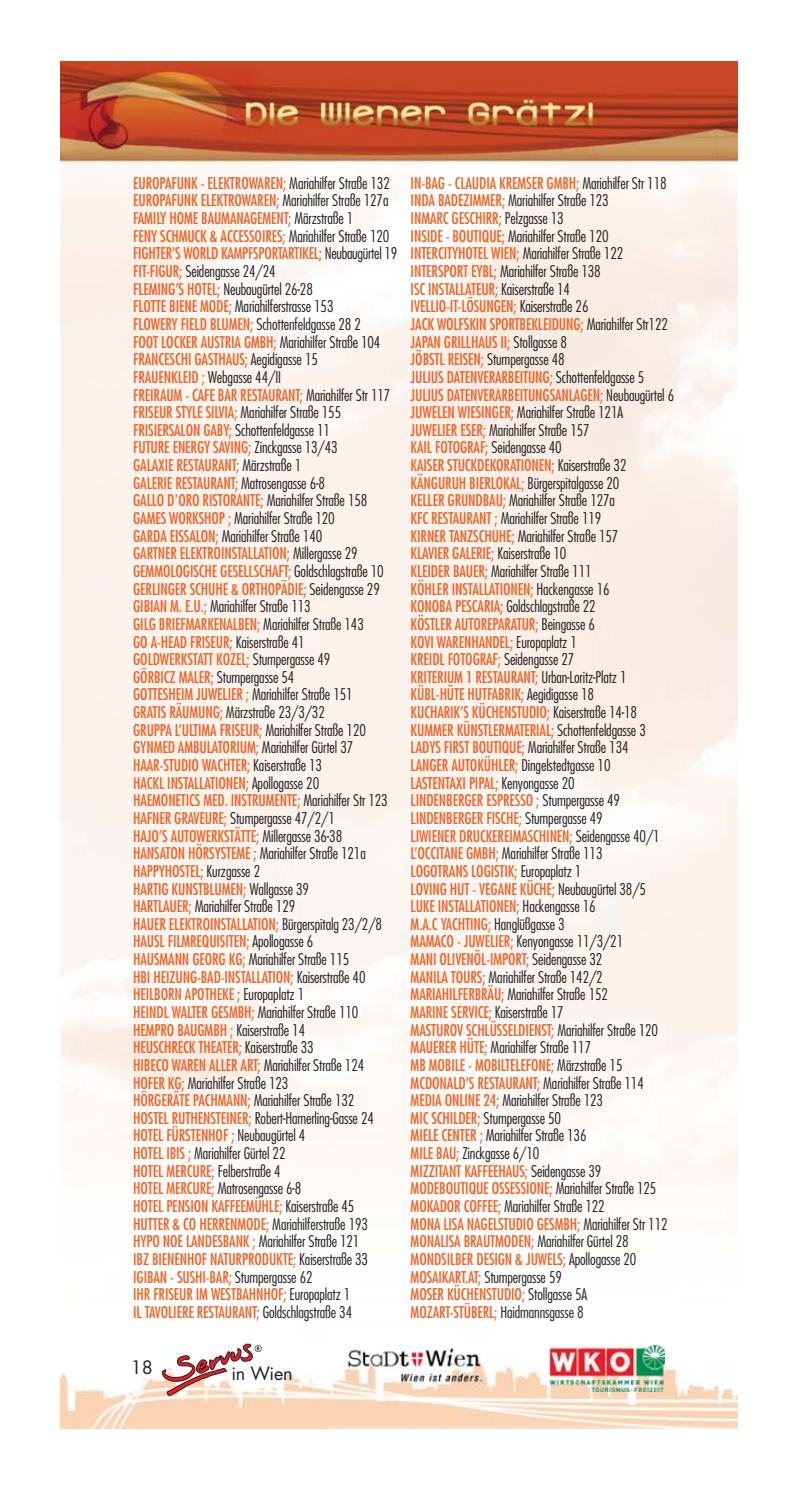
<style>
.page{position:relative;width:798px;height:1499px;background:#fff}
.page>*{position:absolute;margin:0;border:0;box-sizing:border-box;transform-origin:0 0}
.t1{font:18px "Futura";letter-spacing:-.015em;color:#231f20}
.t2{font:condensed 15.75px/17.6px "Futura";letter-spacing:-.01em;color:#f16124}
.t3{font:500 9px "Futura";color:#231f20}
.s1{font-weight:300;color:#231f20}
</style>
<div class="page">
<img style="left:61px;top:61px;width:676px;height:1368px">
<svg style="left:162px;top:1343px;width:95px;height:53px"></svg>
<img style="left:549px;top:1345px;width:115px;height:46px">
<img style="left:340px;top:1344px;width:147px;height:45px">
<p class="t2" style="left:133px;top:175px;width:265px">EUROPAFUNK - ELEKTROWAREN; <span class="s1">Mariahilfer Straße 132<br></span>EUROPAFUNK ELEKTROWAREN; <span class="s1">Mariahilfer Straße 127a </span>FAMILY HOME BAUMANAGEMENT; <span class="s1">Märzstraße 1<br></span>FENY SCHMUCK &amp; ACCESSOIRES; <span class="s1">Mariahilfer Straße 120<br></span>FIGHTER’S WORLD KAMPFSPORTARTIKEL; <span class="s1">Neubaugürtel 19<br></span>FIT-FIGUR; <span class="s1">Seidengasse 24/24<br></span>FLEMING’S HOTEL; <span class="s1">Neubaugürtel 26-28<br></span>FLOTTE BIENE MODE; <span class="s1">Mariahilferstrasse 153<br></span>FLOWERY FIELD BLUMEN; <span class="s1">Schottenfeldgasse 28 2<br></span>FOOT LOCKER AUSTRIA GMBH; <span class="s1">Mariahilfer Straße 104<br></span>FRANCESCHI GASTHAUS; <span class="s1">Aegidigasse 15<br></span>FRAUENKLEID ; <span class="s1">Webgasse 44/II<br></span>FREIRAUM - CAFE BAR RESTAURANT; <span class="s1">Mariahilfer Str 117<br></span>FRISEUR STYLE SILVIA; <span class="s1">Mariahilfer Straße 155<br></span>FRISIERSALON GABY; <span class="s1">Schottenfeldgasse 11<br></span>FUTURE ENERGY SAVING; <span class="s1">Zinckgasse 13/43<br></span>GALAXIE RESTAURANT; <span class="s1">Märzstraße 1<br></span>GALERIE RESTAURANT; <span class="s1">Matrosengasse 6-8<br></span>GALLO D'ORO RISTORANTE; <span class="s1">Mariahilfer Straße 158<br></span>GAMES WORKSHOP ; <span class="s1">Mariahilfer Straße 120<br></span>GARDA EISSALON; <span class="s1">Mariahilfer Straße 140<br></span>GARTNER ELEKTROINSTALLATION; <span class="s1">Millergasse 29<br></span>GEMMOLOGISCHE GESELLSCHAFT; <span class="s1">Goldschlagstraße 10<br></span>GERLINGER SCHUHE &amp; ORTHOPÄDIE; <span class="s1">Seidengasse 29<br></span>GIBIAN M. E.U.; <span class="s1">Mariahilfer Straße 113<br></span>GILG BRIEFMARKENALBEN; <span class="s1">Mariahilfer Straße 143<br></span>GO A-HEAD FRISEUR; <span class="s1">Kaiserstraße 41<br></span>GOLDWERKSTATT KOZEL; <span class="s1">Stumpergasse 49<br></span>GÖRBICZ MALER; <span class="s1">Stumpergasse 54<br></span>GOTTESHEIM JUWELIER ; <span class="s1">Mariahilfer Straße 151<br></span>GRATIS RÄUMUNG; <span class="s1">Märzstraße 23/3/32<br></span>GRUPPA L’ULTIMA FRISEUR; <span class="s1">Mariahilfer Straße 120<br></span>GYNMED AMBULATORIUM; <span class="s1">Mariahilfer Gürtel 37<br></span>HAAR-STUDIO WACHTER; <span class="s1">Kaiserstraße 13<br></span>HACKL INSTALLATIONEN; <span class="s1">Apollogasse 20<br></span>HAEMONETICS MED. INSTRUMENTE; <span class="s1">Mariahilfer Str 123<br></span>HAFNER GRAVEURE; <span class="s1">Stumpergasse 47/2/1<br></span>HAJO’S AUTOWERKSTÄTTE; <span class="s1">Millergasse 36-38<br></span>HANSATON HÖRSYSTEME ; <span class="s1">Mariahilfer Straße 121a </span>HAPPYHOSTEL; <span class="s1">Kurzgasse 2<br></span>HARTIG KUNSTBLUMEN; <span class="s1">Wallgasse 39<br></span>HARTLAUER; <span class="s1">Mariahilfer Straße 129<br></span>HAUER ELEKTROINSTALLATION; <span class="s1">Bürgerspitalg 23/2/8<br></span>HAUSL FILMREQUISITEN; <span class="s1">Apollogasse 6<br></span>HAUSMANN GEORG KG; <span class="s1">Mariahilfer Straße 115<br></span>HBI HEIZUNG-BAD-INSTALLATION; <span class="s1">Kaiserstraße 40<br></span>HEILBORN APOTHEKE ; <span class="s1">Europaplatz 1<br></span>HEINDL WALTER GESMBH; <span class="s1">Mariahilfer Straße 110<br></span>HEMPRO BAUGMBH ; <span class="s1">Kaiserstraße 14<br></span>HEUSCHRECK THEATER; <span class="s1">Kaiserstraße 33<br></span>HIBECO WAREN ALLER ART; <span class="s1">Mariahilfer Straße 124<br></span>HOFER KG; <span class="s1">Mariahilfer Straße 123<br></span>HÖRGERÄTE PACHMANN; <span class="s1">Mariahilfer Straße 132<br></span>HOSTEL RUTHENSTEINER; <span class="s1">Robert-Hamerling-Gasse 24<br></span>HOTEL FÜRSTENHOF ; <span class="s1">Neubaugürtel 4<br></span>HOTEL IBIS ; <span class="s1">Mariahilfer Gürtel 22<br></span>HOTEL MERCURE; <span class="s1">Felberstraße 4<br></span>HOTEL MERCURE; <span class="s1">Matrosengasse 6-8<br></span>HOTEL PENSION KAFFEEMÜHLE; <span class="s1">Kaiserstraße 45<br></span>HUTTER &amp; CO HERRENMODE; <span class="s1">Mariahilferstraße 193<br></span>HYPO NOE LANDESBANK ; <span class="s1">Mariahilfer Straße 121<br></span>IBZ BIENENHOF NATURPRODUKTE; <span class="s1">Kaiserstraße 33<br></span>IGIBAN - SUSHI-BAR; <span class="s1">Stumpergasse 62<br></span>IHR FRISEUR IM WESTBAHNHOF; <span class="s1">Europaplatz 1<br></span>IL TAVOLIERE RESTAURANT; <span class="s1">Goldschlagstraße 34</span></p>
<p class="t2" style="left:410px;top:175px;width:265px">IN-BAG - CLAUDIA KREMSER GMBH; <span class="s1">Mariahilfer Str 118<br></span>INDA BADEZIMMER; <span class="s1">Mariahilfer Straße 123<br></span>INMARC GESCHIRR; <span class="s1">Pelzgasse 13<br></span>INSIDE - BOUTIQUE; <span class="s1">Mariahilfer Straße 120<br></span>INTERCITYHOTEL WIEN; <span class="s1">Mariahilfer Straße 122<br></span>INTERSPORT EYBL; <span class="s1">Mariahilfer Straße 138<br></span>ISC INSTALLATEUR; <span class="s1">Kaiserstraße 14<br></span>IVELLIO-IT-LÖSUNGEN; <span class="s1">Kaiserstraße 26<br></span>JACK WOLFSKIN SPORTBEKLEIDUNG; <span class="s1">Mariahilfer Str122<br></span>JAPAN GRILLHAUS II; <span class="s1">Stollgasse 8<br></span>JÖBSTL REISEN; <span class="s1">Stumpergasse 48<br></span>JULIUS DATENVERARBEITUNG; <span class="s1">Schottenfeldgasse 5<br></span>JULIUS DATENVERARBEITUNGSANLAGEN; <span class="s1">Neubaugürtel 6<br></span>JUWELEN WIESINGER; <span class="s1">Mariahilfer Straße 121A<br></span>JUWELIER ESER; <span class="s1">Mariahilfer Straße 157<br></span>KAIL FOTOGRAF; <span class="s1">Seidengasse 40<br></span>KAISER STUCKDEKORATIONEN; <span class="s1">Kaiserstraße 32<br></span>KÄNGURUH BIERLOKAL; <span class="s1">Bürgerspitalgasse 20<br></span>KELLER GRUNDBAU; <span class="s1">Mariahilfer Straße 127a<br></span>KFC RESTAURANT ; <span class="s1">Mariahilfer Straße 119<br></span>KIRNER TANZSCHUHE; <span class="s1">Mariahilfer Straße 157<br></span>KLAVIER GALERIE; <span class="s1">Kaiserstraße 10<br></span>KLEIDER BAUER; <span class="s1">Mariahilfer Straße 111<br></span>KÖHLER INSTALLATIONEN; <span class="s1">Hackengasse 16<br></span>KONOBA PESCARIA; <span class="s1">Goldschlagstraße 22<br></span>KÖSTLER AUTOREPARATUR; <span class="s1">Beingasse 6<br></span>KOVI WARENHANDEL; <span class="s1">Europaplatz 1<br></span>KREIDL FOTOGRAF; <span class="s1">Seidengasse 27<br></span>KRITERIUM 1 RESTAURANT; <span class="s1">Urban-Loritz-Platz 1<br></span>KÜBL-HÜTE HUTFABRIK; <span class="s1">Aegidigasse 18<br></span>KUCHARIK’S KÜCHENSTUDIO; <span class="s1">Kaiserstraße 14-18<br></span>KUMMER KÜNSTLERMATERIAL; <span class="s1">Schottenfeldgasse 3<br></span>LADYS FIRST BOUTIQUE; <span class="s1">Mariahilfer Straße 134<br></span>LANGER AUTOKÜHLER; <span class="s1">Dingelstedtgasse 10<br></span>LASTENTAXI PIPAL; <span class="s1">Kenyongasse 20<br></span>LINDENBERGER ESPRESSO ; <span class="s1">Stumpergasse 49<br></span>LINDENBERGER FISCHE; <span class="s1">Stumpergasse 49<br></span>LIWIENER DRUCKEREIMASCHINEN; <span class="s1">Seidengasse 40/1<br></span>L’OCCITANE GMBH; <span class="s1">Mariahilfer Straße 113<br></span>LOGOTRANS LOGISTIK; <span class="s1">Europaplatz 1<br></span>LOVING HUT - VEGANE KÜCHE; <span class="s1">Neubaugürtel 38/5<br></span>LUKE INSTALLATIONEN; <span class="s1">Hackengasse 16<br></span>M.A.C YACHTING; <span class="s1">Hanglüßgasse 3<br></span>MAMACO - JUWELIER; <span class="s1">Kenyongasse 11/3/21<br></span>MANI OLIVENÖL-IMPORT; <span class="s1">Seidengasse 32<br></span>MANILA TOURS; <span class="s1">Mariahilfer Straße 142/2<br></span>MARIAHILFERBRÄU; <span class="s1">Mariahilfer Straße 152<br></span>MARINE SERVICE; <span class="s1">Kaiserstraße 17<br></span>MASTUROV SCHLÜSSELDIENST; <span class="s1">Mariahilfer Straße 120<br></span>MAUERER HÜTE; <span class="s1">Mariahilfer Straße 117<br></span>MB MOBILE - MOBILTELEFONE; <span class="s1">Märzstraße 15<br></span>MCDONALD’S RESTAURANT; <span class="s1">Mariahilfer Straße 114<br></span>MEDIA ONLINE 24; <span class="s1">Mariahilfer Straße 123<br></span>MIC SCHILDER; <span class="s1">Stumpergasse 50<br></span>MIELE CENTER ; <span class="s1">Mariahilfer Straße 136<br></span>MILE BAU; <span class="s1">Zinckgasse 6/10<br></span>MIZZITANT KAFFEEHAUS; <span class="s1">Seidengasse 39<br></span>MODEBOUTIQUE OSSESSIONE; <span class="s1">Mariahilfer Straße 125<br></span>MOKADOR COFFEE; <span class="s1">Mariahilfer Straße 122<br></span>MONA LISA NAGELSTUDIO GESMBH; <span class="s1">Mariahilfer Str 112<br></span>MONALISA BRAUTMODEN; <span class="s1">Mariahilfer Gürtel 28<br></span>MONDSILBER DESIGN &amp; JUWELS; <span class="s1">Apollogasse 20<br></span>MOSAIKART.AT; <span class="s1">Stumpergasse 59<br></span>MOSER KÜCHENSTUDIO; <span class="s1">Stollgasse 5A </span>MOZART-STÜBERL; <span class="s1">Haidmannsgasse 8</span></p>
<p class="t1" style="left:131px;top:1359px;width:23px">18</p>
<p class="t3" style="left:254px;top:1343px;width:9px">®</p>
<p class="t1" style="left:231px;top:1365px;width:63px">in Wien</p>
</div>
